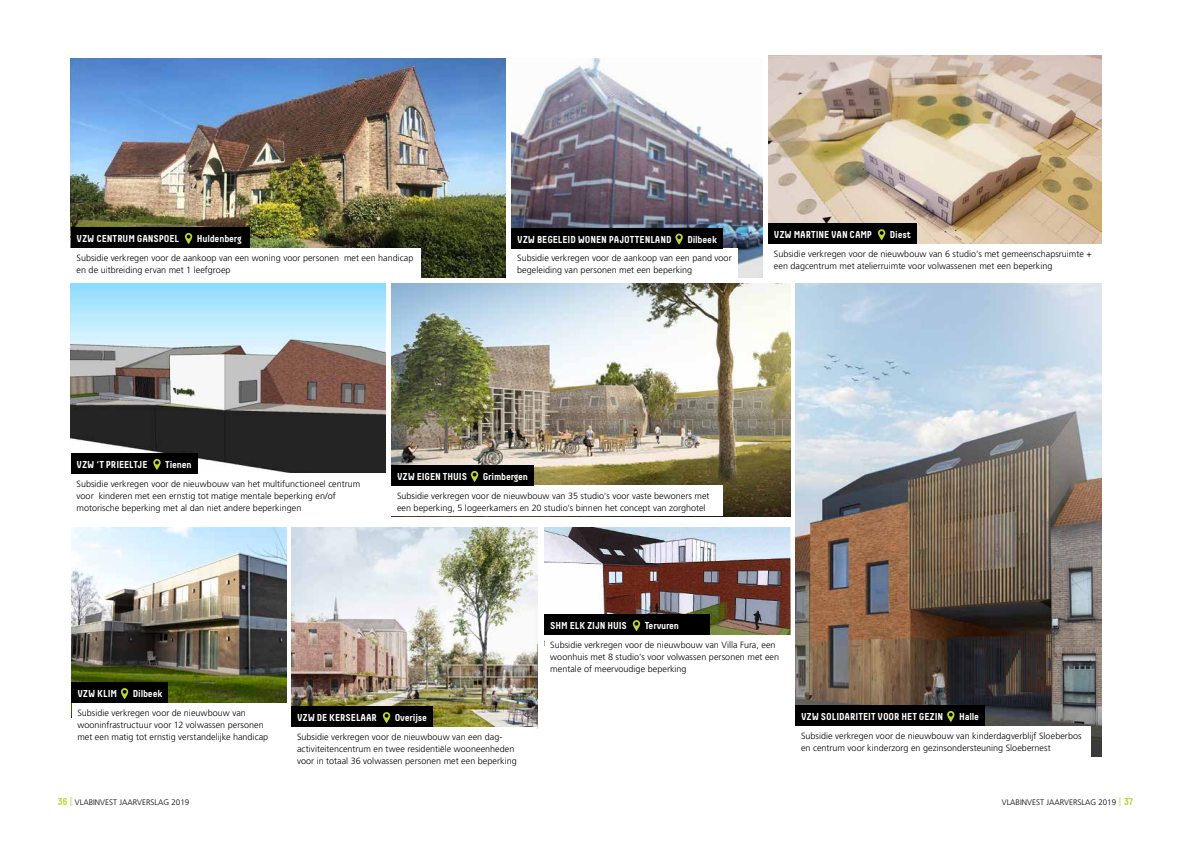
<style>
.page{position:relative;width:1191px;height:842px;background:#fff}
.page>*{position:absolute;margin:0;border:0;box-sizing:border-box;transform-origin:0 0}
.t1{font:700 10px "Decima";letter-spacing:-.01em;color:#fff}
.t2{font:300 9px/12px "Frutiger";letter-spacing:.005em;color:#000}
.t3{font:300 8px "Frutiger";color:#000}
.s1{font-family:"Decima";font-weight:700;font-size:10px;color:#bfd730}
.s2{font-family:"Decima";font-weight:400;font-size:10px;color:#bfd730}
</style>
<div class="page">
<img style="left:72px;top:528px;width:214px;height:175px">
<img style="left:795px;top:283px;width:306px;height:474px">
<img style="left:71px;top:283px;width:315px;height:191px">
<img style="left:391px;top:283px;width:399px;height:233px">
<img style="left:511px;top:59px;width:252px;height:219px">
<img style="left:768px;top:56px;width:333px;height:188px">
<img style="left:71px;top:59px;width:434px;height:219px">
<img style="left:291px;top:528px;width:246px;height:199px">
<img style="left:544px;top:528px;width:246px;height:107px">
<div style="left:291px;top:706px;width:142px;height:21px;background:#000"></div>
<svg style="left:383px;top:712px;width:7px;height:11px"></svg>
<div style="left:544px;top:614px;width:166px;height:21px;background:#000"></div>
<svg style="left:633px;top:620px;width:7px;height:11px"></svg>
<div style="left:391px;top:486px;width:331px;height:30px;background:#fff"></div>
<div style="left:511px;top:248px;width:227px;height:31px;background:#fff"></div>
<div style="left:71px;top:248px;width:350px;height:30px;background:#fff"></div>
<div style="left:795px;top:726px;width:295px;height:31px;background:#fff"></div>
<div style="left:71px;top:453px;width:126px;height:21px;background:#000"></div>
<svg style="left:153px;top:459px;width:8px;height:11px"></svg>
<div style="left:391px;top:465px;width:142px;height:21px;background:#000"></div>
<svg style="left:471px;top:471px;width:7px;height:11px"></svg>
<div style="left:511px;top:228px;width:211px;height:20px;background:#000"></div>
<svg style="left:675px;top:234px;width:8px;height:11px"></svg>
<div style="left:768px;top:224px;width:148px;height:20px;background:#000"></div>
<svg style="left:878px;top:229px;width:7px;height:11px"></svg>
<div style="left:71px;top:227px;width:178px;height:21px;background:#000"></div>
<svg style="left:185px;top:233px;width:7px;height:11px"></svg>
<div style="left:795px;top:705px;width:189px;height:21px;background:#000"></div>
<svg style="left:947px;top:711px;width:7px;height:11px"></svg>
<div style="left:72px;top:682px;width:96px;height:21px;background:#000"></div>
<svg style="left:121px;top:688px;width:7px;height:11px"></svg>
<p class="t1" style="left:77px;top:233px;width:104px">VZW CENTRUM GANSPOEL</p>
<p class="t1" style="left:197px;top:233px;width:46px">Huldenberg</p>
<p class="t2" style="left:77px;top:252px;width:338px">Subsidie verkregen voor de aankoop van een woning voor personen met een handicap en de uitbreiding ervan met 1 leefgroep</p>
<p class="t1" style="left:77px;top:459px;width:72px">VZW ‘T PRIEELTJE</p>
<p class="t1" style="left:165px;top:459px;width:28px">Tienen</p>
<p class="t1" style="left:517px;top:233px;width:156px">VZW BEGELEID WONEN PAJOTTENLAND</p>
<p class="t1" style="left:687px;top:233px;width:31px">Dilbeek</p>
<p class="t1" style="left:774px;top:229px;width:100px">VZW MARTINE VAN CAMP</p>
<p class="t1" style="left:890px;top:229px;width:23px">Diest</p>
<p class="t2" style="left:517px;top:252px;width:216px">Subsidie verkregen voor de aankoop van een pand voor begeleiding van personen met een beperking</p>
<p class="t2" style="left:774px;top:248px;width:319px">Subsidie verkregen voor de nieuwbouw van 6 studio’s met gemeenschapsruimte + een dagcentrum met atelierruimte voor volwassenen met een beperking</p>
<p class="t2" style="left:77px;top:477px;width:285px">Subsidie verkregen voor de nieuwbouw van het multifunctioneel centrum voor kinderen met een ernstig tot matige mentale beperking en/of motorische beperking met al dan niet andere beperkingen</p>
<p class="t1" style="left:397px;top:471px;width:72px">VZW EIGEN THUIS</p>
<p class="t1" style="left:483px;top:471px;width:47px">Grimbergen</p>
<p class="t2" style="left:397px;top:489px;width:314px">Subsidie verkregen voor de nieuwbouw van 35 studio's voor vaste bewoners met een beperking, 5 logeerkamers en 20 studio's binnen het concept van zorghotel</p>
<p class="t1" style="left:77px;top:688px;width:41px">VZW KLIM</p>
<p class="t1" style="left:133px;top:688px;width:31px">Dilbeek</p>
<p class="t2" style="left:77px;top:707px;width:192px">Subsidie verkregen voor de nieuwbouw van wooninfrastructuur voor 12 volwassen personen met een matig tot ernstig verstandelijke handicap</p>
<p class="t1" style="left:297px;top:712px;width:81px">VZW DE KERSELAAR</p>
<p class="t1" style="left:395px;top:712px;width:34px">Overijse</p>
<p class="t2" style="left:297px;top:731px;width:221px">Subsidie verkregen voor de nieuwbouw van een dag&shy;activiteitencentrum en twee residentiële wooneenheden voor in totaal 36 volwassen personen met een beperking</p>
<p class="t1" style="left:550px;top:620px;width:78px">SHM ELK ZIJN HUIS</p>
<p class="t1" style="left:645px;top:620px;width:36px">Tervuren</p>
<p class="t2" style="left:550px;top:639px;width:230px">Subsidie verkregen voor de nieuwbouw van Villa Fura, een woonhuis met 8 studio’s voor volwassen personen met een mentale of meervoudige beperking</p>
<p class="t1" style="left:801px;top:711px;width:144px">VZW SOLIDARITEIT VOOR HET GEZIN</p>
<p class="t1" style="left:959px;top:711px;width:22px">Halle</p>
<p class="t2" style="left:801px;top:730px;width:282px">Subsidie verkregen voor de nieuwbouw van kinderdagverblijf Sloeberbos en centrum voor kinderzorg en gezinsondersteuning Sloebernest</p>
<p class="t3" style="left:58px;top:798px;width:133px"><span class="s1">36</span> <span class="s2">|</span> VLABINVEST JAARVERSLAG 2019</p>
<p class="t3" style="left:1002px;top:798px;width:133px">VLABINVEST JAARVERSLAG 2019 <span class="s2">|</span> <span class="s1">37</span></p>
</div>
